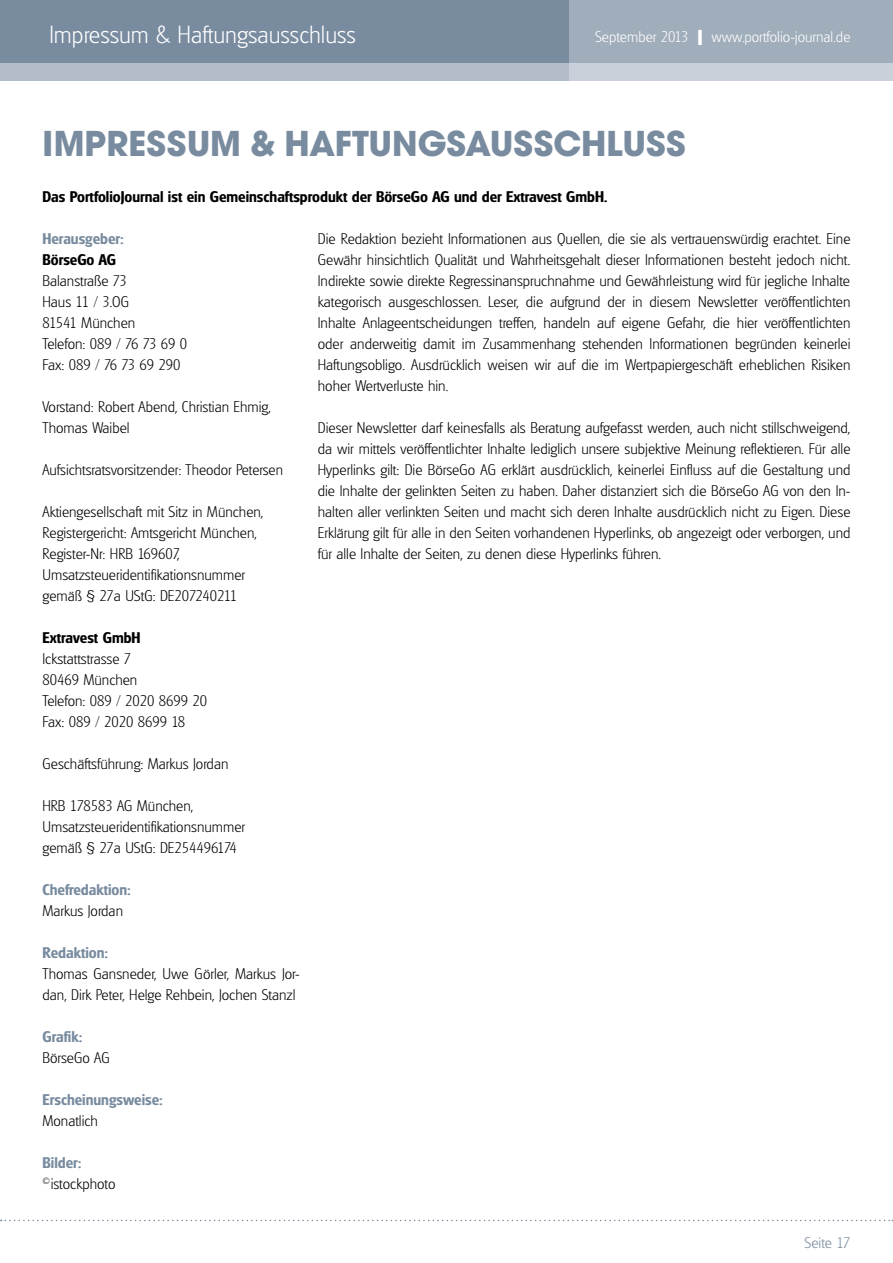
<style>
.page{position:relative;width:893px;height:1263px;background:#fff}
.page>*{position:absolute;margin:0;border:0;box-sizing:border-box;transform-origin:0 0}
.t1{font:700 37.5px "Avignon";color:#788b9f}
.t2{font:200 24px "Glasgow Serial";color:#fff}
.t3{font:200 15px/21px "Glasgow Serial";color:#000}
.t4{font:700 15px "Glasgow Serial";color:#000}
.t5{font:700 15px "Glasgow Serial";color:#788b9f}
.t6{font:200 15px "Glasgow Serial";color:#fff}
.t7{font:200 15px "Glasgow Serial";color:#788b9f}
.s1{font-weight:700;font-size:21px}
.s2{font-weight:700;color:#788b9f}
</style>
<div class="page">
<div style="left:0;top:0;width:893px;height:81px;background:#788b9f"></div>
<div style="left:0;top:64px;width:893px;height:17px;background:#b3bdc9"></div>
<svg style="left:570px;top:0;width:323px;height:81px;background:#a9b4c1"></svg>
<svg style="left:1px;top:1220px;width:892px;height:1px"></svg>
<h2 class="t2" style="left:49px;top:20px;width:308px">Impressum &amp; Haftungsausschluss</h2>
<p class="t6" style="left:595px;top:27px;width:257px">September 2013 <span class="s1">I</span> www.portfolio-journal.de</p>
<h1 class="t1" style="left:43px;top:120px;width:645px">IMPRESSUM &amp; HAFTUNGSAUSSCHLUSS</h1>
<p class="t4" style="left:43px;top:187px;width:566px">Das PortfolioJournal ist ein Gemeinschaftsprodukt der BörseGo AG und der Extravest GmbH.</p>
<p class="t5" style="left:43px;top:229px;width:83px">Herausgeber:</p>
<p class="t4" style="left:43px;top:250px;width:75px">BörseGo AG</p>
<p class="t3" style="left:43px;top:270px;width:146px">Balanstraße 73<br>Haus 11 / 3.OG<br>81541 München<br>Telefon: 089 / 76 73 69 0<br>Fax: 089 / 76 73 69 290</p>
<p class="t3" style="left:43px;top:396px;width:230px">Vorstand: Robert Abend, Christian Ehmig,<br>Thomas Waibel</p>
<p class="t3" style="left:43px;top:459px;width:242px">Aufsichtsratsvorsitzender: Theodor Petersen</p>
<p class="t3" style="left:43px;top:501px;width:222px">Aktiengesellschaft mit Sitz in München, Registergericht: Amtsgericht München, Register-Nr: HRB 169607, Umsatzsteueridentifikationsnummer gemäß § 27a UStG: DE207240211</p>
<p class="t4" style="left:43px;top:628px;width:100px">Extravest GmbH</p>
<p class="t3" style="left:43px;top:648px;width:166px">Ickstattstrasse 7<br>80469 München<br>Telefon: 089 / 2020 8699 20<br>Fax: 089 / 2020 8699 18</p>
<p class="t3" style="left:43px;top:753px;width:187px">Geschäftsführung: Markus Jordan</p>
<p class="t3" style="left:43px;top:795px;width:204px">HRB 178583 AG München,<br>Umsatzsteueridentifikationsnummer gemäß § 27a UStG: DE254496174</p>
<p class="t5" style="left:43px;top:880px;width:90px">Chefredaktion:</p>
<p class="t3" style="left:43px;top:900px;width:82px">Markus Jordan</p>
<p class="t5" style="left:43px;top:943px;width:67px">Redaktion:</p>
<p class="t3" style="left:43px;top:963px;width:259px">Thomas Gansneder, Uwe Görler, Markus Jor&shy;dan, Dirk Peter, Helge Rehbein, Jochen Stanzl</p>
<p class="t5" style="left:43px;top:1027px;width:41px">Grafik:</p>
<p class="t3" style="left:43px;top:1047px;width:69px">BörseGo AG</p>
<p class="t5" style="left:43px;top:1090px;width:122px">Erscheinungsweise:</p>
<p class="t3" style="left:43px;top:1110px;width:57px">Monatlich</p>
<p class="t3" style="left:43px;top:1152px;width:75px"><span class="s2">Bilder: </span><sup>©</sup>istockphoto</p>
<p class="t3" style="left:318px;top:228px;width:534px;text-align:justify">Die Redaktion bezieht Informationen aus Quellen, die sie als vertrauenswürdig erachtet. Eine Gewähr hinsichtlich Qualität und Wahrheitsgehalt dieser Informationen besteht jedoch nicht.<br>Indirekte sowie direkte Regressinanspruchnahme und Gewährleistung wird für jegliche Inhalte kategorisch ausgeschlossen. Leser, die aufgrund der in diesem Newsletter veröffentlichten Inhalte Anlageentscheidungen treffen, handeln auf eigene Gefahr, die hier veröffentlichten oder anderweitig damit im Zusammenhang stehenden Informationen begründen keinerlei Haftungsobligo. Ausdrücklich weisen wir auf die im Wertpapiergeschäft erheblichen Risiken hoher Wertverluste hin.</p>
<p class="t3" style="left:318px;top:417px;width:534px;text-align:justify">Dieser Newsletter darf keinesfalls als Beratung aufgefasst werden, auch nicht stillschweigend, da wir mittels veröffentlichter Inhalte lediglich unsere subjektive Meinung reflektieren. Für alle Hyperlinks gilt: Die BörseGo AG erklärt ausdrücklich, keinerlei Einfluss auf die Gestaltung und die Inhalte der gelinkten Seiten zu haben. Daher distanziert sich die BörseGo AG von den In&shy;halten aller verlinkten Seiten und macht sich deren Inhalte ausdrücklich nicht zu Eigen. Diese Erklärung gilt für alle in den Seiten vorhandenen Hyperlinks, ob angezeigt oder verborgen, und für alle Inhalte der Seiten, zu denen diese Hyperlinks führen.</p>
<p class="t7" style="left:804px;top:1234px;width:47px">Seite 17</p>
</div>
